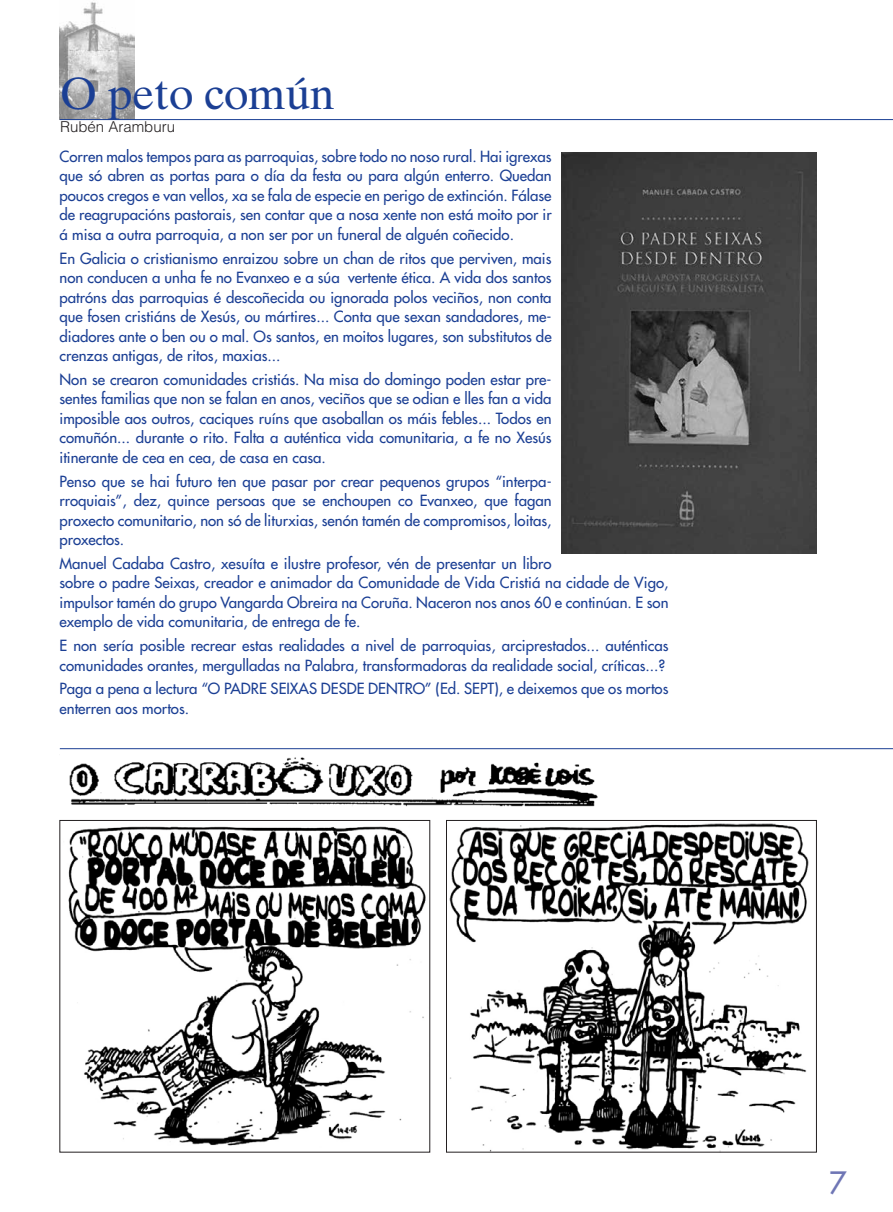
<style>
.page{position:relative;width:893px;height:1212px;background:#fff}
.page>*{position:absolute;margin:0;border:0;box-sizing:border-box;transform-origin:0 0}
.t1{font:45px "Times Ten LT Std";letter-spacing:-.01em;color:#1b3f94}
.t2{font:500 30px "Futura Std";color:#6f76b5}
.t3{font:500 15px/19.5px "Futura Std";color:#1b3f94;text-align:justify}
.t4{font:300 15px "Helvetica LT Std";color:#231f20}
</style>
<div class="page">
<img style="left:68px;top:826px;width:358px;height:320px">
<img style="left:449px;top:823px;width:360px;height:327px">
<div style="left:446px;top:820px;width:371px;height:332px;border:1px solid #231f20"></div>
<img style="left:69px;top:757px;width:529px;height:50px">
<hr style="left:60px;top:748px;width:833px;height:1px;background:#1b3f94">
<img style="left:60px;top:2px;width:74px;height:117px">
<hr style="left:60px;top:119px;width:833px;height:1px;background:#1b3f94">
<img style="left:561px;top:153px;width:255px;height:400px">
<h1 class="t1" style="left:60px;top:67px;width:277px">O peto común</h1>
<p class="t4" style="left:60px;top:117px;width:117px">Rubén Aramburu</p>
<p class="t3" style="left:60px;top:147px;width:494px">Corren malos tempos para as parroquias, sobre todo no noso rural. Hai igrexas que só abren as portas para o día da festa ou para algún enterro. Quedan poucos cregos e van vellos, xa se fala de especie en perigo de extinción. Fálase de reagrupacións pastorais, sen contar que a nosa xente non está moito por ir á misa a outra parroquia, a non ser por un funeral de alguén coñecido.</p>
<p class="t3" style="left:60px;top:248px;width:494px">En Galicia o cristianismo enraizou sobre un chan de ritos que perviven, mais non conducen a unha fe no Evanxeo e a súa vertente ética. A vida dos santos patróns das parroquias é descoñecida ou ignorada polos veciños, non conta que fosen cristiáns de Xesús, ou mártires... Conta que sexan sandadores, me&shy;diadores ante o ben ou o mal. Os santos, en moitos lugares, son substitutos de crenzas antigas, de ritos, maxias...</p>
<p class="t3" style="left:60px;top:370px;width:494px">Non se crearon comunidades cristiás. Na misa do domingo poden estar pre&shy;sentes familias que non se falan en anos, veciños que se odian e lles fan a vida imposible aos outros, caciques ruíns que asoballan os máis febles... Todos en comuñón... durante o rito. Falta a auténtica vida comunitaria, a fe no Xesús itinerante de cea en cea, de casa en casa.</p>
<p class="t3" style="left:60px;top:471px;width:494px">Penso que se hai futuro ten que pasar por crear pequenos grupos “interpa&shy;rroquiais”, dez, quince persoas que se enchoupen co Evanxeo, que fagan proxecto comunitario, non só de liturxias, senón tamén de compromisos, loitas, proxectos.</p>
<p class="t3" style="left:60px;top:554px;width:610px;text-align:left">Manuel Cadaba Castro, xesuíta e ilustre profesor, vén de presentar un libro<br>sobre o padre Seixas, creador e animador da Comunidade de Vida Cristiá na cidade de Vigo, impulsor tamén do grupo Vangarda Obreira na Coruña. Naceron nos anos 60 e continúan. E son exemplo de vida comunitaria, de entrega de fe.</p>
<p class="t3" style="left:60px;top:636px;width:610px">E non sería posible recrear estas realidades a nivel de parroquias, arciprestados... auténticas comunidades orantes, mergulladas na Palabra, transformadoras da realidade social, críticas...?</p>
<p class="t3" style="left:60px;top:679px;width:610px">Paga a pena a lectura “O PADRE SEIXAS DESDE DENTRO” (Ed. SEPT), e deixemos que os mortos enterren aos mortos.</p>
<h2 class="t2" style="left:829px;top:1164px;width:19px">7</h2>
</div>
